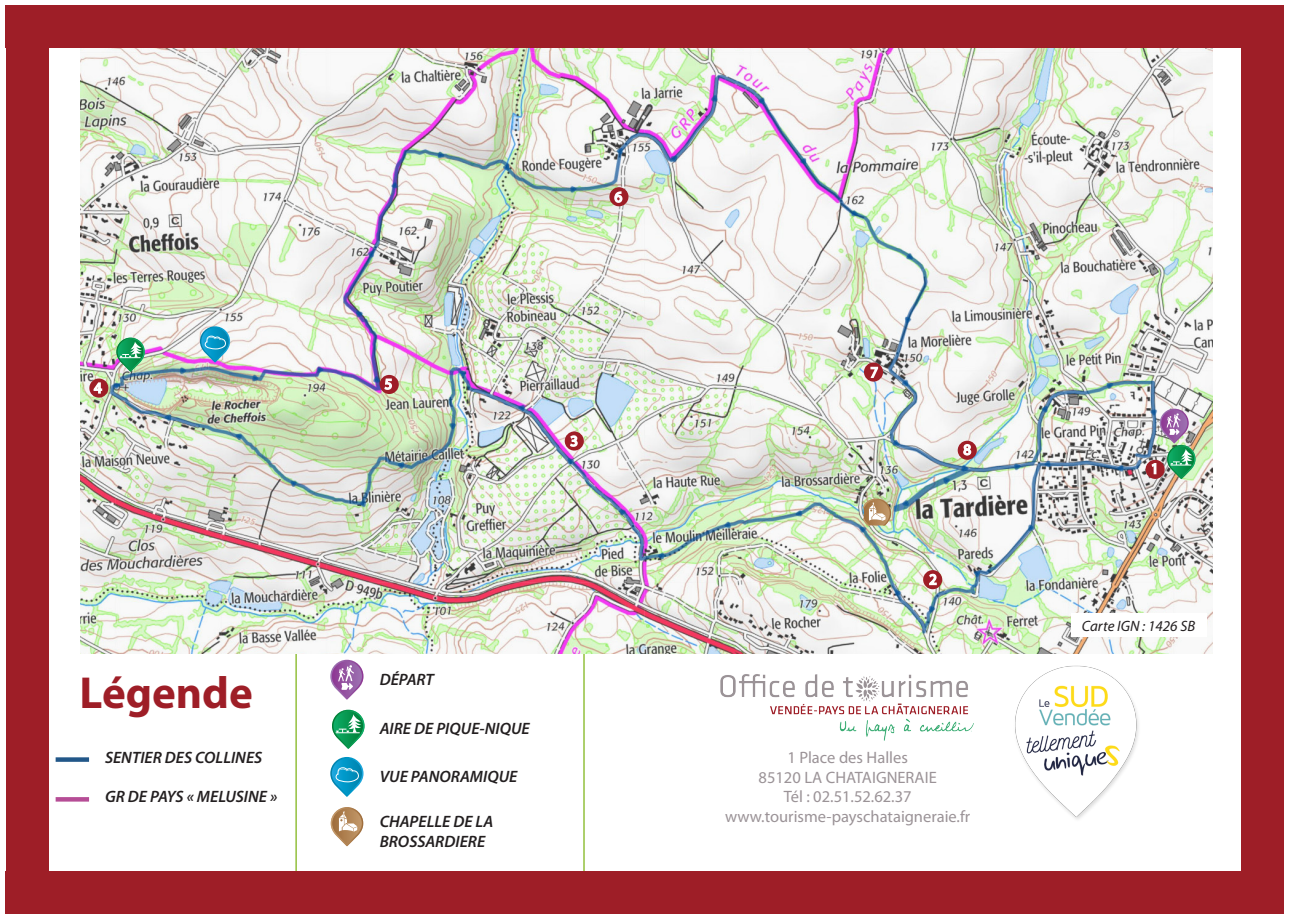
<style>
.page{position:relative;width:1289px;height:919px;background:#fff}
.page>*{position:absolute;margin:0;border:0;box-sizing:border-box;transform-origin:0 0}
.t1{font:700 45px "Myriad Pro";color:#9e1e27}
.t2{font:italic 600 16.5px/19.8px "Myriad Pro";color:#231f20}
.t3{font:16.5px/19.8px "Myriad Pro";color:#9b9397;text-align:center}
.t4{font:italic 15px "Myriad Pro";color:#231f20}
</style>
<div class="page">
<hr style="left:583px;top:591px;width:1px;height:301px;background:#93c03d">
<hr style="left:295px;top:604px;width:2px;height:302px;background:#93c03d">
<img style="left:80px;top:48px;width:1132px;height:605px">
<div style="left:5px;top:5px;width:1278px;height:43px;background:#9e1e27"></div>
<div style="left:1241px;top:5px;width:42px;height:908px;background:#9e1e27"></div>
<div style="left:6px;top:5px;width:42px;height:908px;background:#9e1e27"></div>
<div style="left:5px;top:871px;width:1278px;height:42px;background:#9e1e27"></div>
<svg style="left:330px;top:659px;width:33px;height:40px"></svg>
<svg style="left:332px;top:709px;width:32px;height:39px"></svg>
<svg style="left:330px;top:757px;width:33px;height:39px"></svg>
<svg style="left:1145px;top:460px;width:19px;height:19px"></svg>
<svg style="left:116px;top:337px;width:29px;height:35px"></svg>
<div style="left:923px;top:570px;width:19px;height:19px;background:#9e1e27;border-radius:50%"></div>
<svg style="left:929px;top:573px;width:8px;height:13px"></svg>
<svg style="left:564px;top:431px;width:20px;height:19px"></svg>
<svg style="left:569px;top:434px;width:9px;height:13px"></svg>
<div style="left:89px;top:378px;width:19px;height:19px;background:#9e1e27;border-radius:50%"></div>
<svg style="left:93px;top:378px;width:10px;height:16px"></svg>
<svg style="left:379px;top:375px;width:20px;height:19px"></svg>
<svg style="left:383px;top:378px;width:10px;height:12px"></svg>
<div style="left:609px;top:187px;width:19px;height:19px;background:#9e1e27;border-radius:50%"></div>
<svg style="left:614px;top:191px;width:9px;height:12px"></svg>
<div style="left:864px;top:362px;width:19px;height:19px;background:#9e1e27;border-radius:50%"></div>
<svg style="left:870px;top:366px;width:8px;height:12px"></svg>
<svg style="left:957px;top:440px;width:19px;height:20px"></svg>
<svg style="left:962px;top:443px;width:10px;height:13px"></svg>
<img style="left:1150px;top:408px;width:45px;height:71px">
<img style="left:720px;top:674px;width:253px;height:66px">
<img style="left:1015px;top:666px;width:124px;height:154px">
<svg style="left:200px;top:326px;width:30px;height:36px"></svg>
<div style="left:1070px;top:613px;width:136px;height:23px;background:#fff"></div>
<svg style="left:56px;top:757px;width:33px;height:4px"></svg>
<svg style="left:56px;top:797px;width:33px;height:4px"></svg>
<svg style="left:864px;top:498px;width:27px;height:27px"></svg>
<svg style="left:330px;top:807px;width:33px;height:39px"></svg>
<h1 class="t1" style="left:79px;top:663px;width:175px">Légende</h1>
<p class="t2" style="left:379px;top:668px;width:56px">DÉPART</p>
<p class="t2" style="left:379px;top:718px;width:152px">AIRE DE PIQUE-NIQUE</p>
<p class="t2" style="left:379px;top:765px;width:139px">VUE PANORAMIQUE</p>
<p class="t2" style="left:105px;top:746px;width:159px">SENTIER DES COLLINES</p>
<p class="t2" style="left:105px;top:786px;width:174px">GR DE PAYS « MELUSINE »</p>
<p class="t2" style="left:379px;top:811px;width:115px">CHAPELLE DE LA<br>BROSSARDIERE</p>
<p class="t3" style="left:725px;top:747px;width:247px">1 Place des Halles<br>85120 LA CHATAIGNERAIE<br>Tél : 02.51.52.62.37 www.tourisme-payschataigneraie.fr</p>
<p class="t4" style="left:1081px;top:616px;width:115px">Carte IGN : 1426 SB</p>
</div>
